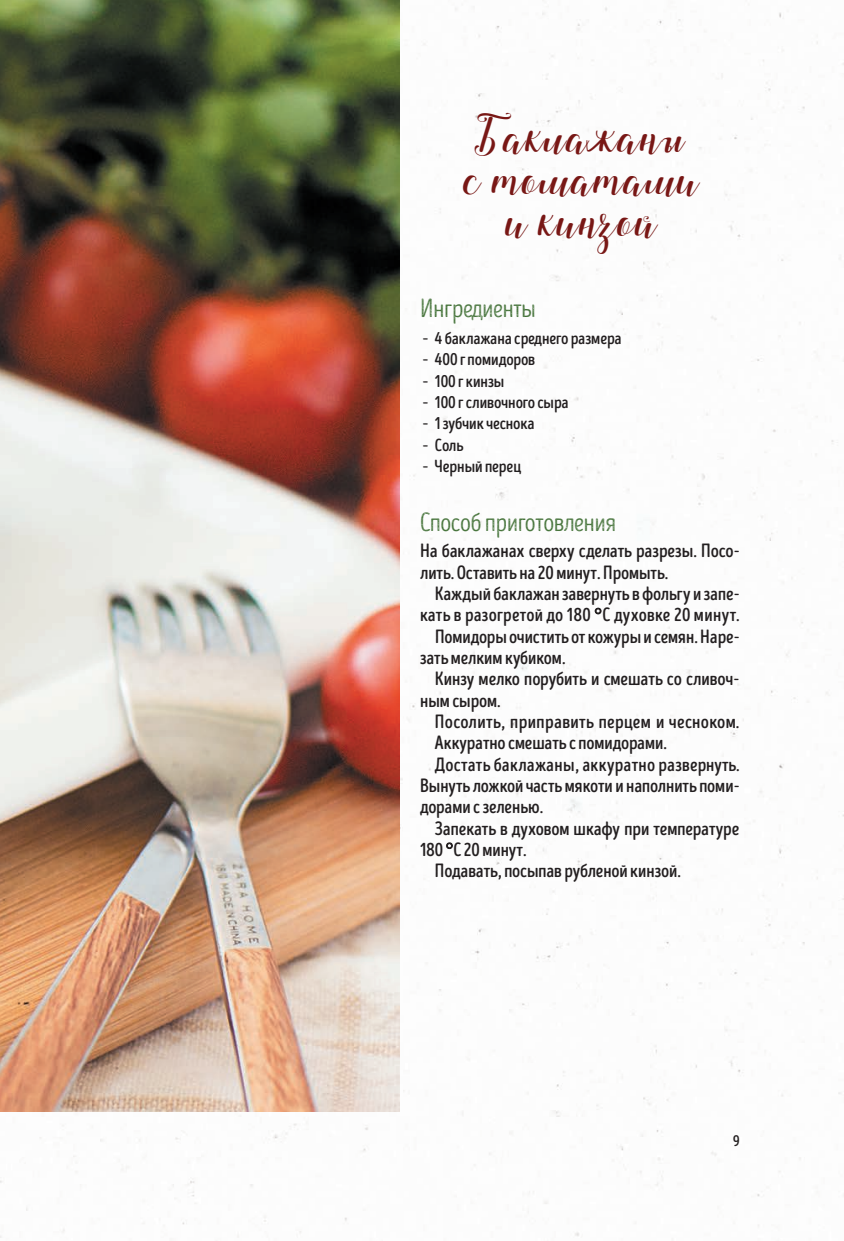
<style>
.page{position:relative;width:844px;height:1241px;background:#fff}
.page>*{position:absolute;margin:0;border:0;box-sizing:border-box;transform-origin:0 0}
.t1{font:38.5px/42px "Regaled CYR";letter-spacing:.02em;color:#781715;text-align:center;scale:1.25 1}
.t2{font:26.25px "Intro Head R H2 Base";letter-spacing:-.01em;color:#3d6d31}
.t3{font:19.25px/21.3px "Intro Head B Base";letter-spacing:-.005em;color:#231f20}
.t4{font:19.25px "Intro Head B Base";letter-spacing:.015em;color:#231f20}
.t5{font:17.5px "Intro Head B Base";letter-spacing:-.01em;color:#231f20}
.t6{font:15.75px "Intro Head B Base";color:#231f20}
</style>
<div class="page">
<img style="left:0;top:0;width:399px;height:1111px">
<svg style="left:594px;top:607px;width:7px;height:7px"></svg>
<svg style="left:446px;top:842px;width:6px;height:6px"></svg>
<h1 class="t1" style="left:462px;top:117px;width:190px">Баклажаны с томатами и кинзой</h1>
<h2 class="t2" style="left:420px;top:294px;width:117px">Ингредиенты</h2>
<p class="t5" style="left:422px;top:328px;width:200px">– 4 баклажана среднего размера</p>
<p class="t5" style="left:422px;top:349px;width:114px">– 400 г помидоров</p>
<p class="t5" style="left:422px;top:370px;width:83px">– 100 г кинзы</p>
<p class="t5" style="left:422px;top:392px;width:148px">– 100 г сливочного сыра</p>
<p class="t5" style="left:422px;top:413px;width:113px">– 1 зубчик чеснока</p>
<p class="t5" style="left:422px;top:434px;width:42px">– Соль</p>
<p class="t5" style="left:422px;top:456px;width:100px">– Черный перец</p>
<h2 class="t2" style="left:420px;top:507px;width:197px">Способ приготовления</h2>
<p class="t3" style="left:420px;top:540px;width:321px">На баклажанах сверху сделать разрезы. Посо&shy;лить. Оставить на 20 минут. Промыть.</p>
<p class="t3" style="left:435px;top:583px;width:306px">Каждый баклажан завернуть в фольгу и запе-</p>
<p class="t4" style="left:420px;top:603px;width:321px">кать в разогретой до 180 С духовке 20 минут.</p>
<p class="t3" style="left:435px;top:625px;width:306px">Помидоры очистить от кожуры и семян. Наре-</p>
<p class="t3" style="left:420px;top:646px;width:147px">зать мелким кубиком.</p>
<p class="t3" style="left:435px;top:668px;width:306px">Кинзу мелко порубить и смешать со сливоч-</p>
<p class="t3" style="left:420px;top:689px;width:82px">ным сыром.</p>
<p class="t3" style="left:435px;top:710px;width:306px">Посолить, приправить перцем и чесноком.</p>
<p class="t3" style="left:435px;top:732px;width:233px">Аккуратно смешать с помидорами.</p>
<p class="t4" style="left:435px;top:752px;width:306px">Достать баклажаны, аккуратно развернуть.</p>
<p class="t3" style="left:420px;top:774px;width:321px">Вынуть ложкой часть мякоти и наполнить поми-</p>
<p class="t3" style="left:420px;top:796px;width:125px">дорами с зеленью.</p>
<p class="t3" style="left:435px;top:817px;width:306px">Запекать в духовом шкафу при температуре</p>
<p class="t3" style="left:420px;top:838px;width:108px">180 С 20 минут.</p>
<p class="t3" style="left:435px;top:860px;width:247px">Подавать, посыпав рубленой кинзой.</p>
<p class="t6" style="left:733px;top:1131px;width:8px">9</p>
</div>
